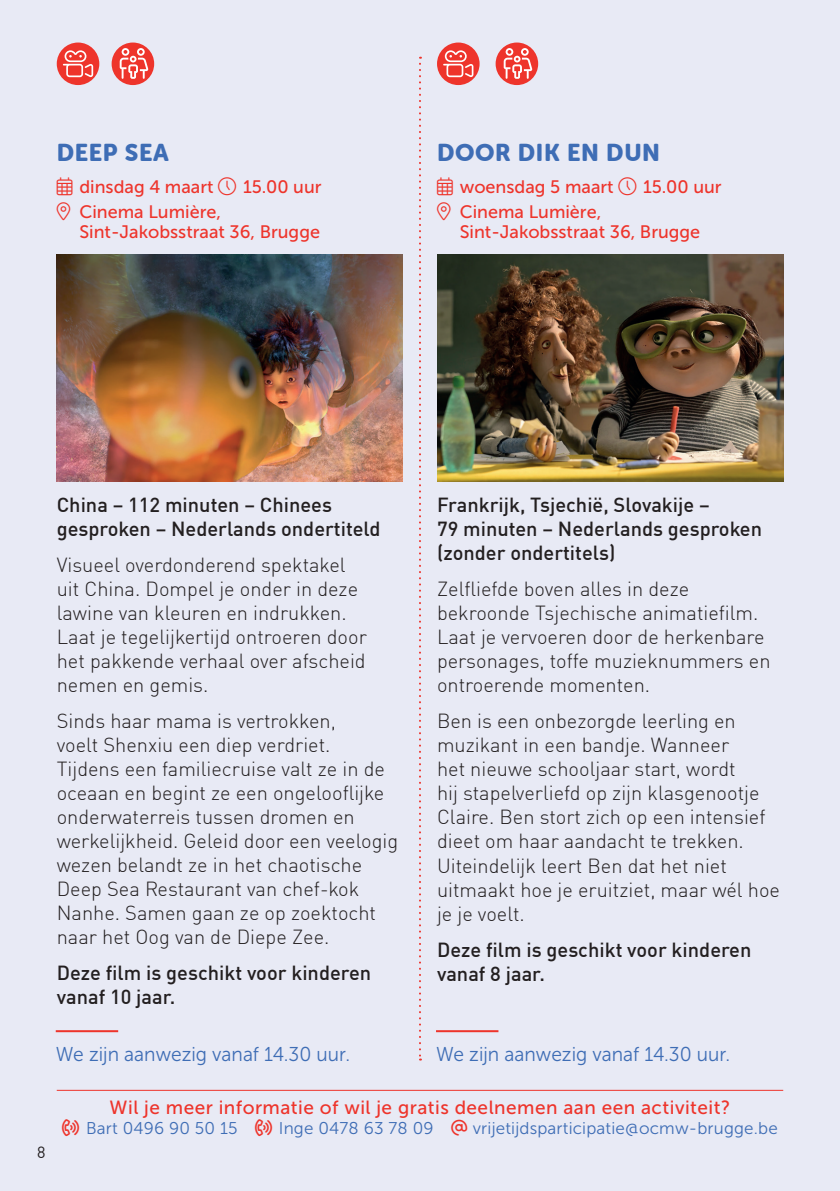
<style>
.page{position:relative;width:840px;height:1191px;background:#fff}
.page>*{position:absolute;margin:0;border:0;box-sizing:border-box;transform-origin:0 0}
.t1{font:24px "Museo Sans Rounded 900";letter-spacing:.025em;color:#3e6db5}
.t2{font:300 20px/24px "DIN Offc Pro";color:#231f20}
.t3{font:500 20px/24px "DIN Offc Pro";color:#231f20}
.t4{font:20px "Museo Sans 300";color:#3e6db5;scale:.96 1}
.t5{font:19px "Museo Sans 500";letter-spacing:.025em;color:#ee342b}
.t6{font:18px/20px "Museo Sans 500";color:#ee342b}
.t7{font:17px "Museo Sans 300";letter-spacing:.01em;color:#3e6db5}
.t8{font:16px "DIN Offc Pro";color:#231f20}
.s1{color:#ee342b}
</style>
<div class="page">
<div style="left:0;top:0;width:839px;height:1191px;background:#e8eaf5"></div>
<img style="left:437px;top:254px;width:345px;height:227px">
<img style="left:57px;top:254px;width:346px;height:227px">
<div style="left:437px;top:43px;width:42px;height:42px;background:#ee342b;border-radius:50%"></div>
<svg style="left:443px;top:50px;width:30px;height:27px"></svg>
<div style="left:57px;top:43px;width:42px;height:42px;background:#ee342b;border-radius:50%"></div>
<svg style="left:63px;top:50px;width:30px;height:27px"></svg>
<div style="left:111px;top:43px;width:43px;height:42px;background:#ee342b;border-radius:50%"></div>
<svg style="left:120px;top:48px;width:28px;height:31px"></svg>
<div style="left:495px;top:43px;width:43px;height:42px;background:#ee342b;border-radius:50%"></div>
<svg style="left:503px;top:48px;width:29px;height:31px"></svg>
<hr style="left:436px;top:1030px;width:62px;height:2px;background:#ee342b">
<hr style="left:56px;top:1030px;width:62px;height:2px;background:#ee342b">
<hr style="left:57px;top:1089px;width:725px;height:1px;background:#ee342b">
<svg style="left:419px;top:57px;width:2px;height:1003px"></svg>
<p class="t1" style="left:57px;top:139px;width:114px">DEEP SEA</p>
<p class="t6" style="left:79px;top:176px;width:136px">dinsdag 4 maart</p>
<p class="t6" style="left:243px;top:176px;width:80px">15.00 uur</p>
<p class="t6" style="left:79px;top:202px;width:242px">Cinema Lumière,<br>Sint-Jakobsstraat 36, Brugge</p>
<p class="t1" style="left:437px;top:139px;width:224px">DOOR DIK EN DUN</p>
<p class="t6" style="left:459px;top:176px;width:155px">woensdag 5 maart</p>
<p class="t6" style="left:642px;top:176px;width:80px">15.00 uur</p>
<p class="t6" style="left:459px;top:202px;width:242px">Cinema Lumière,<br>Sint-Jakobsstraat 36, Brugge</p>
<p class="t8" style="left:37px;top:1139px;width:10px">8</p>
<p class="t3" style="left:57px;top:490px;width:325px">China – 112 minuten – Chinees gesproken – Nederlands ondertiteld</p>
<p class="t2" style="left:57px;top:551px;width:311px">Visueel overdonderend spektakel uit China. Dompel je onder in deze lawine van kleuren en indrukken.<br>Laat je tegelijkertijd ontroeren door het pakkende verhaal over afscheid nemen en gemis.</p>
<p class="t2" style="left:57px;top:707px;width:343px">Sinds haar mama is vertrokken,<br>voelt Shenxiu een diep verdriet.<br>Tijdens een familiecruise valt ze in de oceaan en begint ze een ongelooflijke onderwaterreis tussen dromen en werkelijkheid. Geleid door een veelogig wezen belandt ze in het chaotische Deep Sea Restaurant van chef-kok Nanhe. Samen gaan ze op zoektocht naar het Oog van de Diepe Zee.</p>
<p class="t3" style="left:57px;top:958px;width:316px">Deze film is geschikt voor kinderen vanaf 10 jaar.</p>
<p class="t4" style="left:56px;top:1042px;width:308px">We zijn aanwezig vanaf 14.30 uur.</p>
<p class="t4" style="left:436px;top:1042px;width:308px">We zijn aanwezig vanaf 14.30 uur.</p>
<p class="t5" style="left:110px;top:1096px;width:622px">Wil je meer informatie of wil je gratis deelnemen aan een activiteit?</p>
<p class="t7" style="left:62px;top:1118px;width:372px"><span class="s1">★</span> Bart 0496 90 50 15 <span class="s1">★</span> Inge 0478 63 78 09</p>
<p class="t7" style="left:472px;top:1118px;width:306px">vrijetijdsparticipatie@ocmw-brugge.be</p>
<p class="t3" style="left:437px;top:491px;width:326px">Frankrijk, Tsjechië, Slovakije –<br>79 minuten – Nederlands gesproken (zonder ondertitels)</p>
<p class="t2" style="left:437px;top:575px;width:335px">Zelfliefde boven alles in deze bekroonde Tsjechische animatiefilm.<br>Laat je vervoeren door de herkenbare personages, toffe muzieknummers en ontroerende momenten.</p>
<p class="t2" style="left:437px;top:707px;width:344px">Ben is een onbezorgde leerling en muzikant in een bandje. Wanneer<br>het nieuwe schooljaar start, wordt<br>hij stapelverliefd op zijn klasgenootje Claire. Ben stort zich op een intensief dieet om haar aandacht te trekken.<br>Uiteindelijk leert Ben dat het niet uitmaakt hoe je eruitziet, maar wél hoe je je voelt.</p>
<p class="t3" style="left:437px;top:935px;width:316px">Deze film is geschikt voor kinderen vanaf 8 jaar.</p>
</div>
